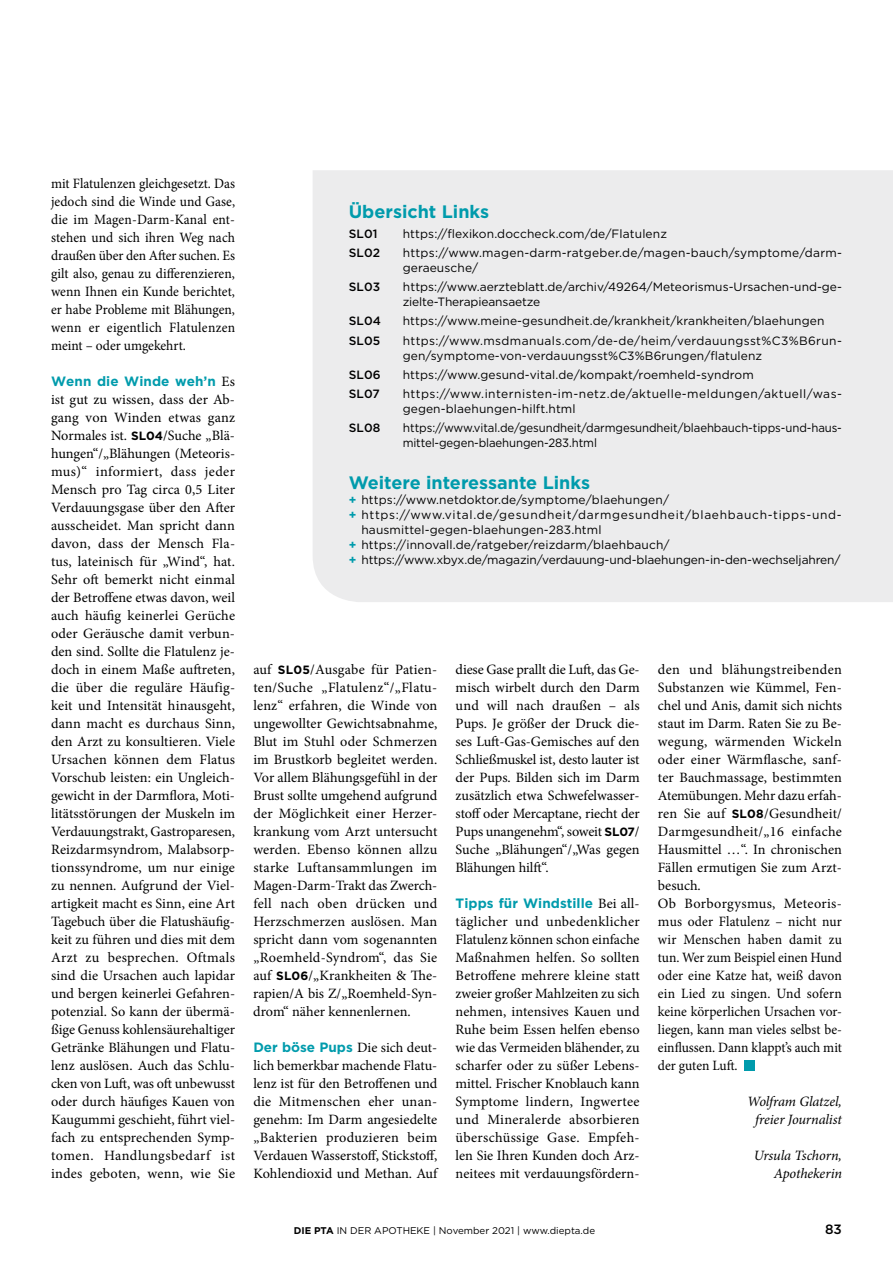
<style>
.page{position:relative;width:893px;height:1263px;background:#fff}
.page>*{position:absolute;margin:0;border:0;box-sizing:border-box;transform-origin:0 0}
.t1{font:700 18px "Gotham";color:#009bac}
.t2{font:14.25px/18px "Minion Pro";letter-spacing:.005em;color:#000;text-align:justify}
.t3{font:14.25px/18px "Minion Pro";letter-spacing:.005em;color:#000;text-align:justify;scale:.95 1}
.t4{font:italic 14.25px/18px "Minion Pro";letter-spacing:-.01em;color:#000;text-align:center}
.t5{font:700 13.5px "Gotham";color:#009bac}
.t6{font:500 13.5px "Gotham";color:#000}
.t7{font:12px/15px "Gotham";letter-spacing:.01em;color:#000}
.t8{font:12px/15px "Gotham";letter-spacing:.04em;color:#000}
.t9{font:12px "Gotham";letter-spacing:-.01em;color:#000}
.t10{font:12px "Gotham";letter-spacing:.055em;color:#000}
.t11{font:500 12px "Gotham";letter-spacing:.01em;color:#000}
.t12{font:9.75px "Gotham";color:#000}
.s1{font-family:"Minion Pro";font-weight:400;font-size:14.25px;color:#000}
.s2{font-family:"Gotham";font-weight:700;font-size:12px}
.s3{font-weight:700;color:#009bac}
.s4{font-family:"Gotham";font-weight:700;font-size:13.5px;color:#009bac}
.s5{font-weight:700}
</style>
<div class="page">
<div style="left:744px;top:1060px;width:11px;height:10px;background:#009bac"></div>
<div style="left:313px;top:170px;width:580px;height:432px;background:#ececed"></div>
<p class="t3" style="left:51px;top:175px;width:195px">mit Flatulenzen gleichgesetzt. Das jedoch sind die Winde und Gase, die im Magen-Darm-Kanal ent&shy;stehen und sich ihren Weg nach draußen über den After suchen. Es gilt also, genau zu differenzieren, wenn Ihnen ein Kunde berichtet, er habe Probleme mit Blähungen, wenn er eigentlich Flatulenzen meint – oder umgekehrt.</p>
<p class="t5" style="left:51px;top:372px;width:186px">Wenn die Winde weh’n <span class="s1">Es</span></p>
<p class="t2" style="left:51px;top:391px;width:186px;text-align:left">ist gut zu wissen, dass der Ab&shy;gang von Winden etwas ganz<br>Normales ist. <span class="s2">SL04</span>/Suche „Blä&shy;hungen“/„Blähungen (Meteoris&shy;mus)“ informiert, dass jeder<br>Mensch pro Tag circa 0,5 Liter<br>Verdauungsgase über den After ausscheidet. Man spricht dann davon, dass der Mensch Fla&shy;tus, lateinisch für „Wind“, hat.<br>Sehr oft bemerkt nicht einmal der Betroffene etwas davon, weil auch häufig keinerlei Gerüche oder Geräusche damit verbun&shy;den sind. Sollte die Flatulenz je&shy;doch in einem Maße auftreten, die über die reguläre Häufig&shy;keit und Intensität hinausgeht, dann macht es durchaus Sinn, den Arzt zu konsultieren. Viele<br>Ursachen können dem Flatus<br>Vorschub leisten: ein Ungleich&shy;gewicht in der Darmflora, Moti&shy;litätsstörungen der Muskeln im<br>Verdauungstrakt, Gastroparesen,<br>Reizdarmsyndrom, Malabsorp&shy;tionssyndrome, um nur einige zu nennen. Aufgrund der Viel&shy;artigkeit macht es Sinn, eine Art<br>Tagebuch über die Flatushäufig&shy;keit zu führen und dies mit dem<br>Arzt zu besprechen. Oftmals sind die Ursachen auch lapidar und bergen keinerlei Gefahren&shy;potenzial. So kann der übermä&shy;ßige Genuss kohlensäurehaltiger<br>Getränke Blähungen und Flatu&shy;lenz auslösen. Auch das Schlu&shy;cken von Luft, was oft unbewusst oder durch häufiges Kauen von<br>Kaugummi geschieht, führt viel&shy;fach zu entsprechenden Symp&shy;tomen. Handlungsbedarf ist indes geboten, wenn, wie Sie</p>
<p class="t1" style="left:349px;top:200px;width:142px">Übersicht Links</p>
<p class="t11" style="left:349px;top:225px;width:30px">SL01</p>
<p class="t7" style="left:403px;top:226px;width:266px">https://flexikon.doccheck.com/de/Flatulenz</p>
<p class="t11" style="left:349px;top:245px;width:33px">SL02</p>
<p class="t7" style="left:403px;top:245px;width:441px">https://www.magen-darm-ratgeber.de/magen-bauch/symptome/darm&shy;geraeusche/</p>
<p class="t11" style="left:349px;top:279px;width:33px">SL03</p>
<p class="t7" style="left:403px;top:279px;width:441px">https://www.aerzteblatt.de/archiv/49264/Meteorismus-Ursachen-und-ge&shy;zielte-Therapieansaetze</p>
<p class="t11" style="left:349px;top:313px;width:34px">SL04</p>
<p class="t7" style="left:403px;top:313px;width:423px">https://www.meine-gesundheit.de/krankheit/krankheiten/blaehungen</p>
<p class="t11" style="left:349px;top:332px;width:33px">SL05</p>
<p class="t7" style="left:403px;top:333px;width:441px">https://www.msdmanuals.com/de-de/heim/verdauungsst%C3%B6run&shy;gen/symptome-von-verdauungsst%C3%B6rungen/flatulenz</p>
<p class="t11" style="left:349px;top:367px;width:34px">SL06</p>
<p class="t7" style="left:403px;top:367px;width:353px">https://www.gesund-vital.de/kompakt/roemheld-syndrom</p>
<p class="t11" style="left:349px;top:386px;width:33px">SL07</p>
<p class="t8" style="left:403px;top:386px;width:441px">https://www.internisten-im-netz.de/aktuelle-meldungen/aktuell/was&shy;gegen-blaehungen-hilft.html</p>
<p class="t11" style="left:349px;top:420px;width:33px">SL08</p>
<p class="t7" style="left:403px;top:420px;width:441px">https://www.vital.de/gesundheit/darmgesundheit/blaehbauch-tipps-und-haus&shy;mittel-gegen-blaehungen-283.html</p>
<p class="t1" style="left:349px;top:471px;width:243px">Weitere interessante Links</p>
<p class="t7" style="left:349px;top:492px;width:322px"><span class="s3">+</span> https://www.netdoktor.de/symptome/blaehungen/</p>
<p class="t10" style="left:349px;top:507px;width:495px"><span class="s3">+</span> https://www.vital.de/gesundheit/darmgesundheit/blaehbauch-tipps-und-</p>
<p class="t7" style="left:361px;top:522px;width:242px">hausmittel-gegen-blaehungen-283.html</p>
<p class="t7" style="left:349px;top:537px;width:322px"><span class="s3">+</span> https://innovall.de/ratgeber/reizdarm/blaehbauch/</p>
<p class="t9" style="left:349px;top:552px;width:493px"><span class="s3">+</span> https://www.xbyx.de/magazin/verdauung-und-blaehungen-in-den-wechseljahren/</p>
<p class="t2" style="left:253px;top:661px;width:186px">auf <span class="s2">SL05</span>/Ausgabe für Patien&shy;ten/Suche „Flatulenz“/„Flatu&shy;lenz“ erfahren, die Winde von ungewollter Gewichtsabnahme, Blut im Stuhl oder Schmerzen im Brustkorb begleitet werden.<br>Vor allem Blähungsgefühl in der Brust sollte umgehend aufgrund der Möglichkeit einer Herzer&shy;krankung vom Arzt untersucht werden. Ebenso können allzu starke Luftansammlungen im Magen-Darm-Trakt das Zwerch&shy;fell nach oben drücken und Herzschmerzen auslösen. Man spricht dann vom sogenannten „Roemheld-Syndrom“, das Sie auf <span class="s2">SL06</span>/„Krankheiten &amp; The&shy;rapien/A bis Z/„Roemheld-Syn&shy;drom“ näher kennenlernen.</p>
<p class="t2" style="left:253px;top:1039px;width:186px"><span class="s4">Der böse Pups</span> Die sich deut&shy;lich bemerkbar machende Flatu&shy;lenz ist für den Betroffenen und die Mitmenschen eher unan&shy;genehm: Im Darm angesiedelte „Bakterien produzieren beim Verdauen Wasserstoff, Stickstoff, Kohlendioxid und Methan. Auf</p>
<p class="t2" style="left:456px;top:661px;width:186px">diese Gase prallt die Luft, das Ge&shy;misch wirbelt durch den Darm und will nach draußen – als Pups. Je größer der Druck die&shy;ses Luft-Gas-Gemisches auf den Schließmuskel ist, desto lauter ist der Pups. Bilden sich im Darm zusätzlich etwa Schwefelwasser&shy;stoff oder Mercaptane, riecht der Pups unangenehm“, soweit <span class="s2">SL07</span>/ Suche „Blähungen“/„Was gegen Blähungen hilft“.</p>
<p class="t5" style="left:456px;top:894px;width:186px">Tipps für Windstille <span class="s1">Bei all-</span></p>
<p class="t2" style="left:456px;top:913px;width:186px">täglicher und unbedenklicher Flatulenz können schon einfache Maßnahmen helfen. So sollten Betroffene mehrere kleine statt zweier großer Mahlzeiten zu sich nehmen, intensives Kauen und Ruhe beim Essen helfen ebenso wie das Vermeiden blähender, zu scharfer oder zu süßer Lebens&shy;mittel. Frischer Knoblauch kann Symptome lindern, Ingwertee und Mineralerde absorbieren überschüssige Gase. Empfeh&shy;len Sie Ihren Kunden doch Arz&shy;neitees mit verdauungsfördern-</p>
<p class="t2" style="left:658px;top:661px;width:186px;text-align:left">den und blähungstreibenden<br>Substanzen wie Kümmel, Fen&shy;chel und Anis, damit sich nichts staut im Darm. Raten Sie zu Be&shy;wegung, wärmenden Wickeln oder einer Wärmflasche, sanf&shy;ter Bauchmassage, bestimmten<br>Atemübungen. Mehr dazu erfah&shy;ren Sie auf <span class="s2">SL08</span>/Gesundheit/<br>Darmgesundheit/„16 einfache<br>Hausmittel …“. In chronischen<br>Fällen ermutigen Sie zum Arzt&shy;besuch.<br>Ob Borborgysmus, Meteoris&shy;mus oder Flatulenz – nicht nur wir Menschen haben damit zu tun. Wer zum Beispiel einen Hund oder eine Katze hat, weiß davon ein Lied zu singen. Und sofern keine körperlichen Ursachen vor&shy;liegen, kann man vieles selbst be&shy;einflussen. Dann klappt’s auch mit der guten Luft.</p>
<p class="t4" style="left:747px;top:1093px;width:96px">Wolfram Glatzel, freier Journalist</p>
<p class="t4" style="left:754px;top:1146px;width:90px;text-align:right">Ursula Tschorn,<br>Apothekerin</p>
<p class="t12" style="left:294px;top:1224px;width:303px"><span class="s5">DIE PTA</span> IN DER APOTHEKE | November 2021 | www.diepta.de</p>
<p class="t6" style="left:825px;top:1220px;width:18px">83</p>
</div>
